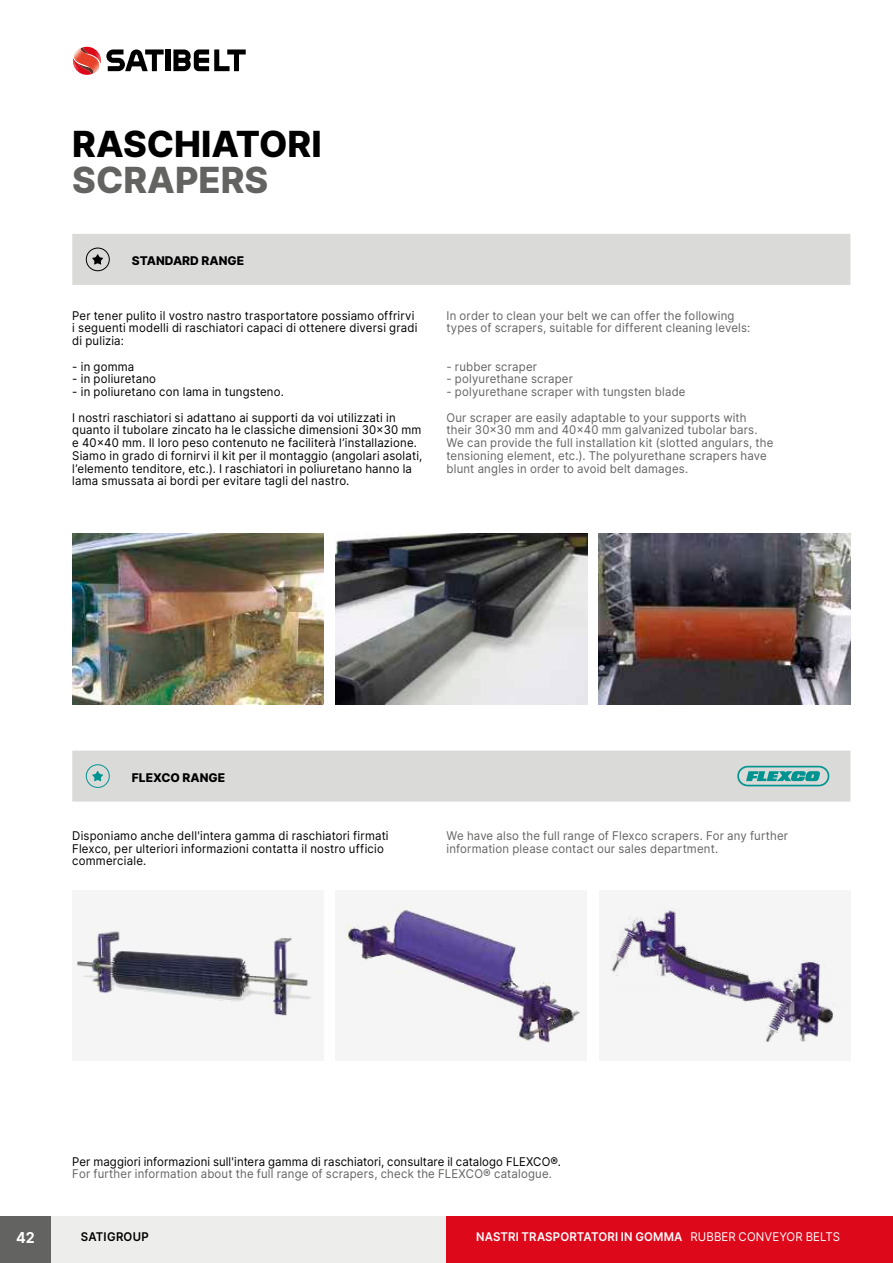
<style>
.page{position:relative;width:893px;height:1263px;background:#fff}
.page>*{position:absolute;margin:0;border:0;box-sizing:border-box;transform-origin:0 0}
.t1{font:800 36px "Inter";color:#000}
.t2{font:800 36px "Inter";color:#636362}
.t3{font:700 15px "Inter";color:#fff;scale:.95 1}
.t4{font:12px/12.8px "Inter";letter-spacing:.015em;color:#000;scale:.95 1}
.t5{font:12px/12.8px "Inter";letter-spacing:.02em;color:#636362;scale:.95 1}
.t6{font:600 12px "Inter";letter-spacing:.015em;color:#fff;scale:.95 1}
.t7{font:800 12px "Inter";color:#000}
.t8{font:600 12px "Inter";letter-spacing:.02em;color:#000;scale:.95 1}
.s1{font-weight:400}
</style>
<div class="page">
<div style="left:51px;top:1216px;width:395px;height:47px;background:#ededec"></div>
<div style="left:0;top:1216px;width:51px;height:47px;background:#636362"></div>
<img style="left:72px;top:534px;width:252px;height:170px">
<div style="left:72px;top:891px;width:252px;height:170px;background:#f5f5f5"></div>
<img style="left:77px;top:931px;width:233px;height:86px">
<img style="left:336px;top:534px;width:251px;height:170px">
<div style="left:336px;top:891px;width:251px;height:170px;background:#f5f5f5"></div>
<img style="left:343px;top:908px;width:236px;height:135px">
<img style="left:599px;top:534px;width:251px;height:170px">
<div style="left:599px;top:891px;width:251px;height:170px;background:#f5f5f5"></div>
<img style="left:611px;top:909px;width:224px;height:133px">
<svg style="left:173px;top:49px;width:73px;height:22px"></svg>
<div style="left:166px;top:49px;width:5px;height:22px;background:#000"></div>
<svg style="left:72px;top:47px;width:92px;height:28px"></svg>
<div style="left:446px;top:1216px;width:447px;height:47px;background:#de081b"></div>
<div style="left:72px;top:234px;width:778px;height:51px;background:#dadad9"></div>
<div style="left:86px;top:248px;width:23px;height:23px;border:1px solid #000;border-radius:50%"></div>
<div style="left:72px;top:750px;width:778px;height:51px;background:#dadad9"></div>
<h1 class="t1" style="left:72px;top:118px;width:251px">RASCHIATORI</h1>
<h1 class="t2" style="left:72px;top:154px;width:198px">SCRAPERS</h1>
<p class="t7" style="left:132px;top:252px;width:114px">STANDARD RANGE</p>
<p class="t4" style="left:72px;top:309px;width:365px">Per tener pulito il vostro nastro trasportatore possiamo offrirvi i seguenti modelli di raschiatori capaci di ottenere diversi gradi di pulizia:</p>
<p class="t4" style="left:72px;top:360px;width:67px">- in gomma</p>
<p class="t4" style="left:72px;top:372px;width:90px">- in poliuretano</p>
<p class="t4" style="left:72px;top:379px;width:342px;line-height:25.5px">- in poliuretano con lama in tungsteno.<br>I nostri raschiatori si adattano ai supporti da voi utilizzati in</p>
<p class="t4" style="left:72px;top:423px;width:370px">quanto il tubolare zincato ha le classiche dimensioni 30x30 mm e 40x40 mm. Il loro peso contenuto ne faciliterà l’installazione.<br>Siamo in grado di fornirvi il kit per il montaggio (angolari asolati, l’elemento tenditore, etc.). I raschiatori in poliuretano hanno la lama smussata ai bordi per evitare tagli del nastro.</p>
<p class="t5" style="left:446px;top:309px;width:321px">In order to clean your belt we can offer the following types of scrapers, suitable for different cleaning levels:</p>
<p class="t5" style="left:446px;top:360px;width:97px">- rubber scraper</p>
<p class="t5" style="left:446px;top:372px;width:135px">- polyurethane scraper</p>
<p class="t5" style="left:446px;top:379px;width:317px;line-height:25.5px">- polyurethane scraper with tungsten blade<br>Our scraper are easily adaptable to your supports with</p>
<p class="t5" style="left:446px;top:423px;width:346px">their 30x30 mm and 40x40 mm galvanized tubolar bars.<br>We can provide the full installation kit (slotted angulars, the tensioning element, etc.). The polyurethane scrapers have blunt angles in order to avoid belt damages.</p>
<p class="t7" style="left:132px;top:769px;width:95px">FLEXCO RANGE</p>
<p class="t4" style="left:72px;top:829px;width:334px">Disponiamo anche dell'intera gamma di raschiatori firmati<br>Flexco, per ulteriori informazioni contatta il nostro ufficio commerciale.</p>
<p class="t5" style="left:446px;top:829px;width:361px">We have also the full range of Flexco scrapers. For any further information please contact our sales department.</p>
<p class="t4" style="left:72px;top:1155px;width:516px">Per maggiori informazioni sull'intera gamma di raschiatori, consultare il catalogo FLEXCO®.</p>
<p class="t5" style="left:72px;top:1167px;width:506px">For further information about the full range of scrapers, check the FLEXCO® catalogue.</p>
<p class="t3" style="left:16px;top:1226px;width:21px">42</p>
<p class="t8" style="left:81px;top:1228px;width:73px">SATIGROUP</p>
<p class="t6" style="left:476px;top:1228px;width:384px">NASTRI TRASPORTATORI IN GOMMA <span class="s1">RUBBER CONVEYOR BELTS</span></p>
</div>
